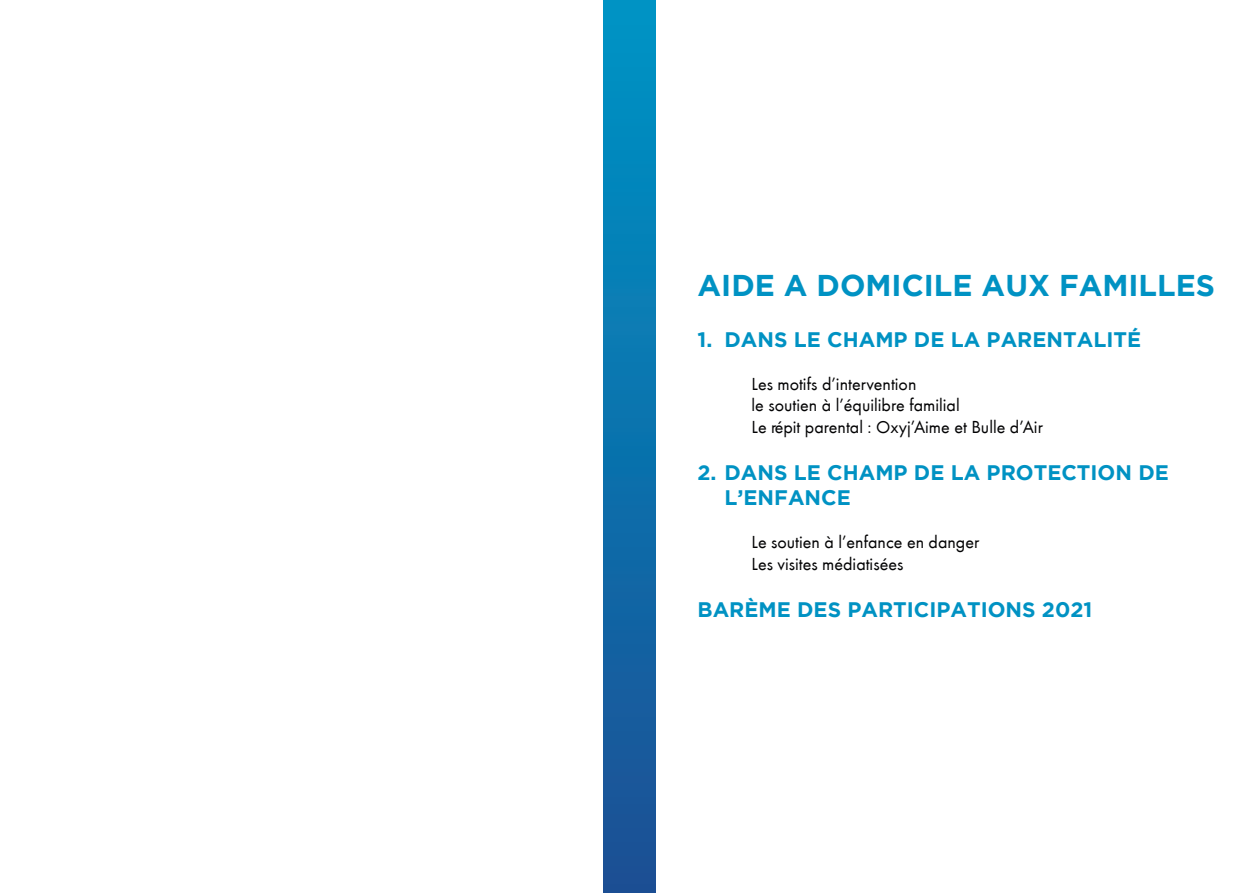
<style>
.page{position:relative;width:1259px;height:893px;background:#fff}
.page>*{position:absolute;margin:0;border:0;box-sizing:border-box;transform-origin:0 0}
.t1{font:700 30px "Gotham";color:#0092c3}
.t2{font:700 21px/25.2px "Gotham";color:#0092c3}
.t3{font:18px/21.6px "Futura T";color:#020203}
</style>
<div class="page">
<div style="left:604px;top:0;width:51px;height:893px;background:linear-gradient(to bottom,#0095c6,#1c4f94)"></div>
<h1 class="t1" style="left:697px;top:268px;width:519px">AIDE A DOMICILE AUX FAMILLES</h1>
<p class="t2" style="left:697px;top:326px;width:445px">1. DANS LE CHAMP DE LA PARENTALITÉ</p>
<p class="t3" style="left:751px;top:373px;width:293px">Les motifs d’intervention<br>le soutien à l’équilibre familial<br>Le répit parental : Oxyj’Aime et Bulle d’Air</p>
<p class="t2" style="left:724px;top:459px;width:446px;text-indent:-27px">2. DANS LE CHAMP DE LA PROTECTION DE<br>L’ENFANCE</p>
<p class="t3" style="left:751px;top:531px;width:229px">Le soutien à l’enfance en danger<br>Les visites médiatisées</p>
<p class="t2" style="left:697px;top:596px;width:396px">BARÈME DES PARTICIPATIONS 2021</p>
</div>
